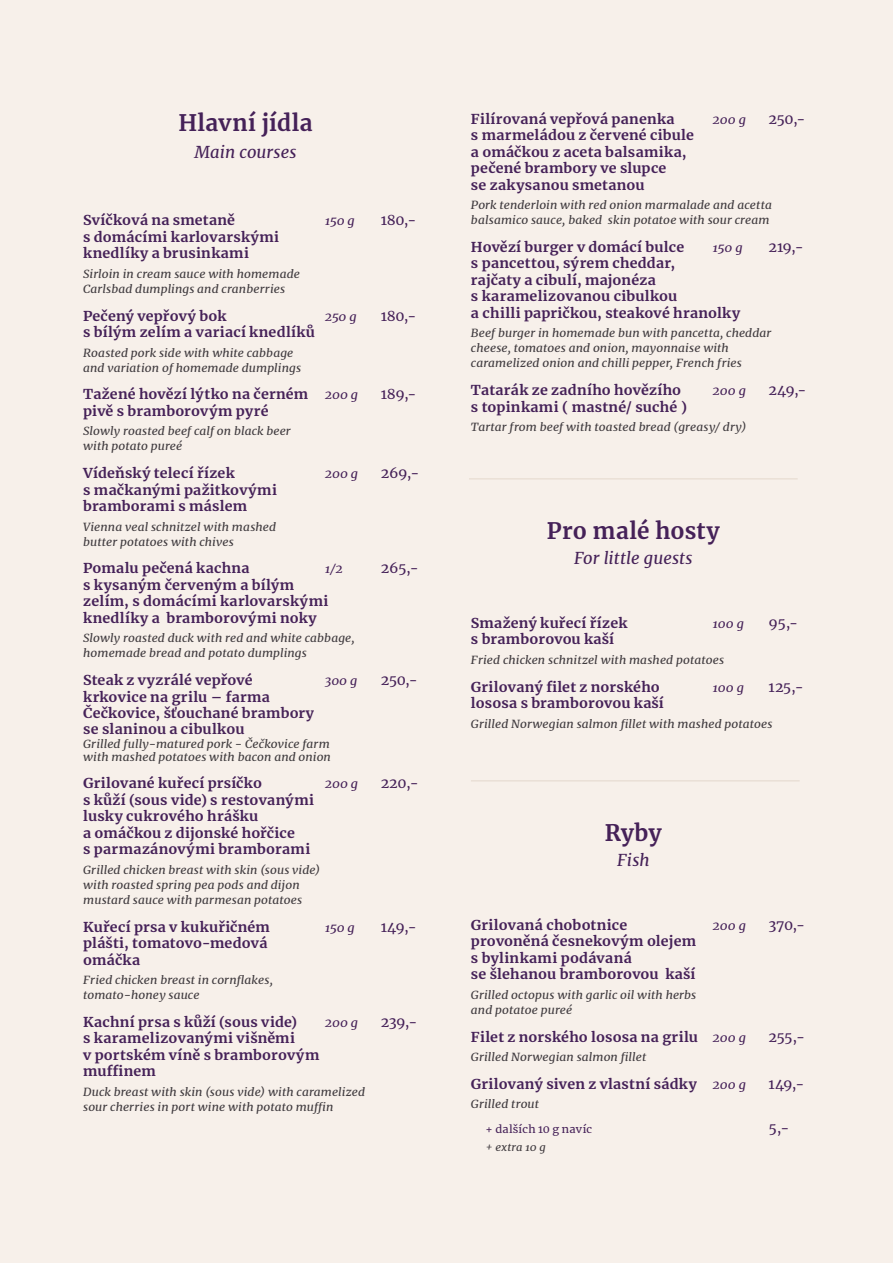
<style>
.page{position:relative;width:893px;height:1263px;background:#f7f0ea}
.page>*{position:absolute;margin:0;border:0;box-sizing:border-box;transform-origin:0 0}
.t1{font:700 22.5px "Merriweather";letter-spacing:.015em;color:#452158}
.t2{font:italic 16.5px "Merriweather";letter-spacing:.005em;color:#452158}
.t3{font:700 13.5px/16.5px "Merriweather";letter-spacing:.015em;color:#452158;scale:1.05 1}
.t4{font:13.5px "Merriweather";letter-spacing:-.025em;color:#452158;scale:1.05 1}
.t5{font:700 13.5px/16.4px "Merriweather";letter-spacing:.015em;color:#462358;scale:1.05 1}
.t6{font:italic 12px "Merriweather";color:#452158;scale:1.05 1}
.t7{font:italic 11.25px/15px "Merriweather";letter-spacing:.01em;color:#3f3a3e;scale:1.05 1}
.t8{font:italic 11.25px/13.5px "Merriweather";letter-spacing:.01em;color:#3e3a3d;scale:1.05 1}
.t9{font:10.5px "Merriweather";letter-spacing:.02em;color:#452158;scale:1.05 1}
.t10{font:italic 10.5px "Merriweather";letter-spacing:.025em;color:#3f3a3e;scale:1.05 1}
.s1{font-weight:400;font-style:italic;font-size:12px}
.s2{color:#452158}
</style>
<div class="page">
<hr style="left:469px;top:478px;width:329px;height:2px;background:#eae0d6">
<hr style="left:471px;top:780px;width:329px;height:1px;background:#eae0d6">
<h1 class="t1" style="left:179px;top:108px;width:136px">Hlavní jídla</h1>
<p class="t2" style="left:195px;top:141px;width:103px">Main courses</p>
<p class="t3" style="left:83px;top:212px;width:146px">Svíčková na smetaně</p>
<p class="t6" style="left:325px;top:213px;width:30px">150 g</p>
<p class="t4" style="left:381px;top:211px;width:35px">180,-</p>
<p class="t3" style="left:83px;top:228px;width:188px">s domácími karlovarskými knedlíky a brusinkami</p>
<p class="t7" style="left:83px;top:266px;width:208px">Sirloin in cream sauce with homemade<br>Carlsbad dumplings and cranberries</p>
<p class="t3" style="left:83px;top:307px;width:138px">Pečený vepřový bok</p>
<p class="t6" style="left:325px;top:308px;width:32px">250 g</p>
<p class="t4" style="left:381px;top:306px;width:35px">180,-</p>
<p class="t3" style="left:83px;top:323px;width:222px">s bílým zelím a variací knedlíků</p>
<p class="t7" style="left:83px;top:345px;width:209px">Roasted pork side with white cabbage and variation of homemade dumplings</p>
<p class="t3" style="left:83px;top:386px;width:263px">Tažené hovězí lýtko na černém <span class="s1">200 g</span></p>
<p class="t4" style="left:381px;top:385px;width:36px">189,-</p>
<p class="t3" style="left:83px;top:402px;width:178px">pivě s bramborovým pyré</p>
<p class="t7" style="left:83px;top:423px;width:199px">Slowly roasted beef calf on black beer with potato pureé</p>
<p class="t3" style="left:83px;top:465px;width:146px">Vídeňský telecí řízek</p>
<p class="t6" style="left:325px;top:465px;width:33px">200 g</p>
<p class="t4" style="left:381px;top:464px;width:38px">269,-</p>
<p class="t3" style="left:83px;top:481px;width:186px">s mačkanými pažitkovými bramborami s máslem</p>
<p class="t7" style="left:83px;top:519px;width:185px">Vienna veal schnitzel with mashed butter potatoes with chives</p>
<p class="t3" style="left:83px;top:560px;width:160px">Pomalu pečená kachna</p>
<p class="t6" style="left:325px;top:561px;width:19px">1/2</p>
<p class="t4" style="left:381px;top:559px;width:38px">265,-</p>
<p class="t3" style="left:83px;top:576px;width:235px">s kysaným červeným a bílým zelím, s domácími karlovarskými knedlíky a bramborovými noky</p>
<p class="t7" style="left:83px;top:630px;width:260px">Slowly roasted duck with red and white cabbage, homemade bread and potato dumplings</p>
<p class="t3" style="left:83px;top:672px;width:163px">Steak z vyzrálé vepřové</p>
<p class="t6" style="left:325px;top:672px;width:33px">300 g</p>
<p class="t4" style="left:381px;top:671px;width:37px">250,-</p>
<p class="t5" style="left:83px;top:688px;width:221px"><span class="s2">krkovice na grilu – farma<br>Čečkovice,</span> šťouchané brambory se slaninou a cibulkou</p>
<p class="t8" style="left:83px;top:737px;width:238px">Grilled fully-matured pork - Čečkovice farm with mashed potatoes with bacon and onion</p>
<p class="t3" style="left:83px;top:775px;width:172px">Grilované kuřecí prsíčko</p>
<p class="t6" style="left:325px;top:776px;width:33px">200 g</p>
<p class="t4" style="left:381px;top:774px;width:37px">220,-</p>
<p class="t3" style="left:83px;top:791px;width:221px">s kůží (sous vide) s restovanými lusky cukrového hrášku<br>a omáčkou z dijonské hořčice<br>s parmazánovými bramborami</p>
<p class="t7" style="left:83px;top:862px;width:227px">Grilled chicken breast with skin (sous vide) with roasted spring pea pods and dijon mustard sauce with parmesan potatoes</p>
<p class="t3" style="left:83px;top:918px;width:179px">Kuřecí prsa v kukuřičném</p>
<p class="t6" style="left:325px;top:919px;width:30px">150 g</p>
<p class="t4" style="left:381px;top:917px;width:36px">149,-</p>
<p class="t3" style="left:83px;top:934px;width:177px">plášti, tomatovo-medová omáčka</p>
<p class="t7" style="left:83px;top:972px;width:182px">Fried chicken breast in cornflakes, tomato-honey sauce</p>
<p class="t3" style="left:83px;top:1013px;width:205px">Kachní prsa s kůží (sous vide)</p>
<p class="t6" style="left:325px;top:1014px;width:33px">200 g</p>
<p class="t4" style="left:381px;top:1012px;width:36px">239,-</p>
<p class="t3" style="left:83px;top:1030px;width:226px">s karamelizovanými višněmi<br>v portském víně s bramborovým muffinem</p>
<p class="t7" style="left:83px;top:1084px;width:270px">Duck breast with skin (sous vide) with caramelized sour cherries in port wine with potato muffin</p>
<p class="t3" style="left:471px;top:110px;width:196px">Filírovaná vepřová panenka</p>
<p class="t6" style="left:712px;top:111px;width:33px">200 g</p>
<p class="t4" style="left:769px;top:109px;width:37px">250,-</p>
<p class="t3" style="left:471px;top:127px;width:214px">s marmeládou z červené cibule a omáčkou z aceta balsamika, pečené brambory ve slupce<br>se zakysanou smetanou</p>
<p class="t7" style="left:471px;top:197px;width:288px">Pork tenderloin with red onion marmalade and acetta balsamico sauce, baked skin potatoe with sour cream</p>
<p class="t3" style="left:471px;top:238px;width:205px">Hovězí burger v domácí bulce</p>
<p class="t6" style="left:712px;top:239px;width:30px">150 g</p>
<p class="t4" style="left:769px;top:238px;width:35px">219,-</p>
<p class="t3" style="left:471px;top:255px;width:258px">s pancettou, sýrem cheddar,<br>rajčaty a cibulí, majonéza<br>s karamelizovanou cibulkou<br>a chilli papričkou, steakové hranolky</p>
<p class="t7" style="left:471px;top:326px;width:288px">Beef burger in homemade bun with pancetta, cheddar cheese, tomatoes and onion, mayonnaise with caramelized onion and chilli pepper, French fries</p>
<p class="t3" style="left:471px;top:382px;width:202px">Tatarák ze zadního hovězího</p>
<p class="t6" style="left:712px;top:383px;width:33px">200 g</p>
<p class="t4" style="left:769px;top:381px;width:38px">249,-</p>
<p class="t3" style="left:471px;top:398px;width:207px">s topinkami ( mastné/ suché )</p>
<p class="t7" style="left:471px;top:419px;width:264px">Tartar from beef with toasted bread (greasy/ dry)</p>
<h1 class="t1" style="left:547px;top:515px;width:174px">Pro malé hosty</h1>
<p class="t2" style="left:574px;top:547px;width:120px">For little guests</p>
<p class="t3" style="left:471px;top:614px;width:151px">Smažený kuřecí řízek</p>
<p class="t6" style="left:712px;top:615px;width:31px">100 g</p>
<p class="t4" style="left:769px;top:614px;width:30px">95,-</p>
<p class="t3" style="left:471px;top:631px;width:138px">s bramborovou kaší</p>
<p class="t7" style="left:471px;top:652px;width:243px">Fried chicken schnitzel with mashed potatoes</p>
<p class="t3" style="left:471px;top:678px;width:181px">Grilovaný filet z norského</p>
<p class="t6" style="left:712px;top:679px;width:31px">100 g</p>
<p class="t4" style="left:769px;top:677px;width:35px">125,-</p>
<p class="t3" style="left:471px;top:694px;width:185px">lososa s bramborovou kaší</p>
<p class="t7" style="left:471px;top:716px;width:289px">Grilled Norwegian salmon fillet with mashed potatoes</p>
<h1 class="t1" style="left:605px;top:817px;width:59px">Ryby</h1>
<p class="t2" style="left:617px;top:849px;width:34px">Fish</p>
<p class="t3" style="left:471px;top:916px;width:150px">Grilovaná chobotnice</p>
<p class="t6" style="left:712px;top:917px;width:33px">200 g</p>
<p class="t4" style="left:769px;top:915px;width:36px">370,-</p>
<p class="t3" style="left:471px;top:933px;width:216px">provoněná česnekovým olejem s bylinkami podávaná<br>se šlehanou bramborovou kaší</p>
<p class="t7" style="left:471px;top:987px;width:216px">Grilled octopus with garlic oil with herbs and potatoe pureé</p>
<p class="t3" style="left:471px;top:1028px;width:263px">Filet z norského lososa na grilu <span class="s1">200 g</span></p>
<p class="t4" style="left:769px;top:1027px;width:36px">255,-</p>
<p class="t7" style="left:471px;top:1049px;width:168px">Grilled Norwegian salmon fillet</p>
<p class="t3" style="left:471px;top:1075px;width:263px">Grilovaný siven z vlastní sádky <span class="s1">200 g</span></p>
<p class="t4" style="left:769px;top:1074px;width:36px">149,-</p>
<p class="t7" style="left:471px;top:1096px;width:66px">Grilled trout</p>
<p class="t9" style="left:485px;top:1122px;width:103px">+ dalších 10 g navíc</p>
<p class="t4" style="left:769px;top:1119px;width:21px">5,-</p>
<p class="t10" style="left:486px;top:1140px;width:59px">+ extra 10 g</p>
</div>
